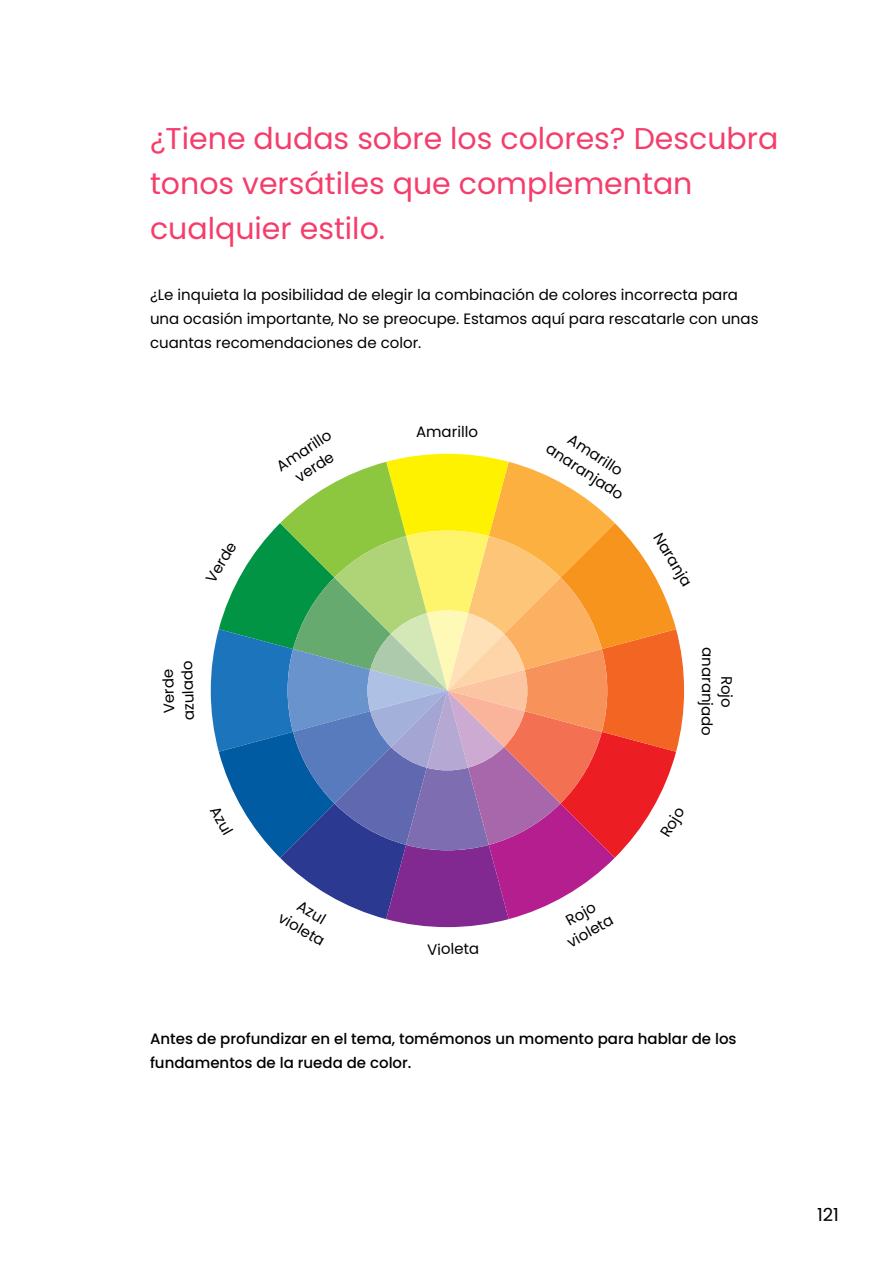
<style>
.page{position:relative;width:893px;height:1263px;background:#fff}
.page>*{position:absolute;margin:0;border:0;box-sizing:border-box;transform-origin:0 0}
.t1{font:30px/45px "Poppins";color:#f53d6b}
.t2{font:18px "Poppins";color:#000}
.t3{font:15px/19.5px "Poppins";color:#000;text-align:center}
.t4{font:500 15px/24px "Poppins";color:#000}
</style>
<div class="page">
<svg style="left:211px;top:454px;width:473px;height:473px"></svg>
<h1 class="t1" style="left:150px;top:116px;width:630px">¿Tiene dudas sobre los colores? Descubra tonos versátiles que complementan cualquier estilo.</h1>
<p class="t3" style="left:150px;top:283px;width:610px;line-height:24px;text-align:left">¿Le inquieta la posibilidad de elegir la combinación de colores incorrecta para una ocasión importante, No se preocupe. Estamos aquí para rescatarle con unas cuantas recomendaciones de color.</p>
<p class="t3" style="left:201px;top:576px;width:46px;rotate:-59deg">Verde</p>
<p class="t3" style="left:160px;top:721px;width:62px;rotate:-92deg">Verde azulado</p>
<p class="t3" style="left:223px;top:803px;width:32px;rotate:61deg">Azul</p>
<p class="t3" style="left:273px;top:459px;width:63px;rotate:-33deg">Amarillo verde</p>
<p class="t3" style="left:295px;top:891px;width:52px;rotate:30deg">Azul violeta</p>
<p class="t3" style="left:416px;top:422px;width:63px">Amarillo</p>
<p class="t3" style="left:427px;top:940px;width:54px;rotate:-2deg">Violeta</p>
<p class="t3" style="left:563px;top:423px;width:90px;rotate:33deg">Amarillo anaranjado</p>
<p class="t3" style="left:554px;top:918px;width:52px;rotate:-29deg">Rojo violeta</p>
<p class="t3" style="left:666px;top:529px;width:61px;rotate:59deg">Naranja</p>
<p class="t3" style="left:737px;top:648px;width:90px;rotate:91deg">Rojo anaranjado</p>
<p class="t3" style="left:656px;top:830px;width:34px;rotate:-58deg">Rojo</p>
<p class="t4" style="left:150px;top:1027px;width:588px">Antes de profundizar en el tema, tomémonos un momento para hablar de los fundamentos de la rueda de color.</p>
<p class="t2" style="left:817px;top:1204px;width:23px">121</p>
</div>
